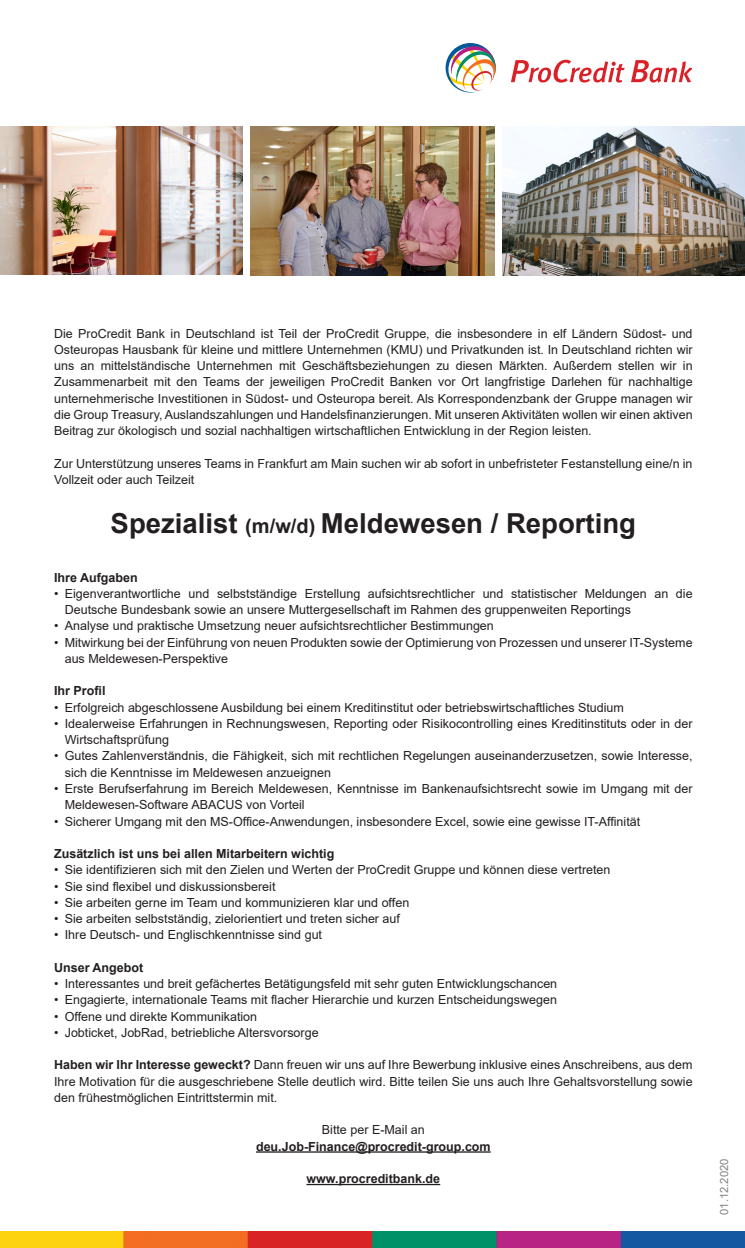
<style>
.page{position:relative;width:745px;height:1248px;background:#fff}
.page>*{position:absolute;margin:0;border:0;box-sizing:border-box;transform-origin:0 0}
.Headline{font:700 27.5px "Arial";color:#231f20}
.Copy{font:12.5px/16.2px "Arial";color:#231f20}
.Copy-2{font:700 12.5px "Arial";color:#231f20}
.Bitte_per_E-Mail_an{font:700 12.5px "Arial";color:#231f20}
.Bitte_per_E-Mail_an-2{font:12.5px "Arial";color:#231f20}
.Datum{font:11.25px "Arial";color:#808285}
.s1{font-size:20px}
.s2{font-weight:700}
</style>
<div class="page">
<img style="left:0;top:1231px;width:744px;height:16px">
<hr style="left:256px;top:1151px;width:234px;height:1px;background:#231f20">
<hr style="left:306px;top:1183px;width:134px;height:1px;background:#231f20">
<svg style="left:445px;top:43px;width:51px;height:49px"></svg>
<svg style="left:511px;top:60px;width:113px;height:23px"></svg>
<svg style="left:631px;top:60px;width:60px;height:23px"></svg>
<img style="left:0;top:126px;width:242px;height:149px">
<img style="left:250px;top:126px;width:244px;height:149px">
<img style="left:502px;top:126px;width:242px;height:149px">
<p class="Copy" style="left:54px;top:325px;width:639px;text-align:justify">Die ProCredit Bank in Deutschland ist Teil der ProCredit Gruppe, die insbesondere in elf Ländern Südost- und Osteuropas Hausbank für kleine und mittlere Unternehmen (KMU) und Privatkunden ist. In Deutschland richten wir uns an mittelständische Unternehmen mit Geschäftsbeziehungen zu diesen Märkten. Außerdem stellen wir in Zusammenarbeit mit den Teams der jeweiligen ProCredit Banken vor Ort langfristige Darlehen für nachhaltige unternehmerische Investitionen in Südost- und Osteuropa bereit. Als Korrespondenzbank der Gruppe managen wir die Group Treasury, Auslandszahlungen und Handelsfinanzierungen. Mit unseren Aktivitäten wollen wir einen aktiven Beitrag zur ökologisch und sozial nachhaltigen wirtschaftlichen Entwicklung in der Region leisten.</p>
<p class="Copy" style="left:54px;top:455px;width:639px">Zur Unterstützung unseres Teams in Frankfurt am Main suchen wir ab sofort in unbefristeter Festanstellung eine/n in<br>Vollzeit oder auch Teilzeit</p>
<p class="Headline" style="left:111px;top:503px;width:526px">Spezialist <span class="s1">(m/w/d)</span> Meldewesen / Reporting</p>
<p class="Copy-2" style="left:54px;top:568px;width:85px">Ihre Aufgaben</p>
<p class="Copy" style="left:65px;top:585px;width:629px;text-indent:-11px">• Eigenverantwortliche und selbstständige Erstellung aufsichtsrechtlicher und statistischer Meldungen an die<br>Deutsche Bundesbank sowie an unsere Muttergesellschaft im Rahmen des gruppenweiten Reportings</p>
<p class="Copy" style="left:54px;top:617px;width:441px">• Analyse und praktische Umsetzung neuer aufsichtsrechtlicher Bestimmungen</p>
<p class="Copy" style="left:65px;top:634px;width:629px;text-indent:-11px">• Mitwirkung bei der Einführung von neuen Produkten sowie der Optimierung von Prozessen und unserer IT-Systeme aus Meldewesen-Perspektive</p>
<p class="Copy-2" style="left:54px;top:682px;width:53px">Ihr Profil</p>
<p class="Copy" style="left:54px;top:699px;width:571px">• Erfolgreich abgeschlossene Ausbildung bei einem Kreditinstitut oder betriebswirtschaftliches Studium</p>
<p class="Copy" style="left:65px;top:715px;width:629px;text-indent:-11px">• Idealerweise Erfahrungen in Rechnungswesen, Reporting oder Risikocontrolling eines Kreditinstituts oder in der<br>Wirtschaftsprüfung</p>
<p class="Copy" style="left:65px;top:747px;width:629px;text-indent:-11px">• Gutes Zahlenverständnis, die Fähigkeit, sich mit rechtlichen Regelungen auseinanderzusetzen, sowie Interesse, sich die Kenntnisse im Meldewesen anzueignen</p>
<p class="Copy" style="left:65px;top:780px;width:629px;text-indent:-11px">• Erste Berufserfahrung im Bereich Meldewesen, Kenntnisse im Bankenaufsichtsrecht sowie im Umgang mit der<br>Meldewesen-Software ABACUS von Vorteil</p>
<p class="Copy" style="left:54px;top:812px;width:587px">• Sicherer Umgang mit den MS-Office-Anwendungen, insbesondere Excel, sowie eine gewisse IT-Affinität</p>
<p class="Copy-2" style="left:54px;top:844px;width:281px">Zusätzlich ist uns bei allen Mitarbeitern wichtig</p>
<p class="Copy" style="left:54px;top:861px;width:557px">• Sie identifizieren sich mit den Zielen und Werten der ProCredit Gruppe und können diese vertreten</p>
<p class="Copy" style="left:54px;top:877px;width:223px">• Sie sind flexibel und diskussionsbereit</p>
<p class="Copy" style="left:54px;top:894px;width:356px">• Sie arbeiten gerne im Team und kommunizieren klar und offen</p>
<p class="Copy" style="left:54px;top:910px;width:347px">• Sie arbeiten selbstständig, zielorientiert und treten sicher auf</p>
<p class="Copy" style="left:54px;top:926px;width:269px">• Ihre Deutsch- und Englischkenntnisse sind gut</p>
<p class="Copy-2" style="left:54px;top:958px;width:91px">Unser Angebot</p>
<p class="Copy" style="left:54px;top:975px;width:504px">• Interessantes und breit gefächertes Betätigungsfeld mit sehr guten Entwicklungschancen</p>
<p class="Copy" style="left:54px;top:991px;width:504px">• Engagierte, internationale Teams mit flacher Hierarchie und kurzen Entscheidungswegen</p>
<p class="Copy" style="left:54px;top:1007px;width:204px">• Offene und direkte Kommunikation</p>
<p class="Copy" style="left:54px;top:1024px;width:266px">• Jobticket, JobRad, betriebliche Altersvorsorge</p>
<p class="Copy" style="left:54px;top:1056px;width:639px;text-align:justify"><span class="s2">Haben wir Ihr Interesse geweckt?</span> Dann freuen wir uns auf Ihre Bewerbung inklusive eines Anschreibens, aus dem Ihre Motivation für die ausgeschriebene Stelle deutlich wird. Bitte teilen Sie uns auch Ihre Gehaltsvorstellung sowie den frühestmöglichen Eintrittstermin mit.</p>
<p class="Bitte_per_E-Mail_an-2" style="left:322px;top:1121px;width:104px">Bitte per E-Mail an</p>
<p class="Bitte_per_E-Mail_an" style="left:256px;top:1137px;width:236px">deu.Job-Finance@procredit-group.com</p>
<p class="Bitte_per_E-Mail_an" style="left:306px;top:1169px;width:135px">www.procreditbank.de</p>
<p class="Datum" style="left:716px;top:1214px;width:58px;rotate:-90deg">01.12.2020</p>
</div>
